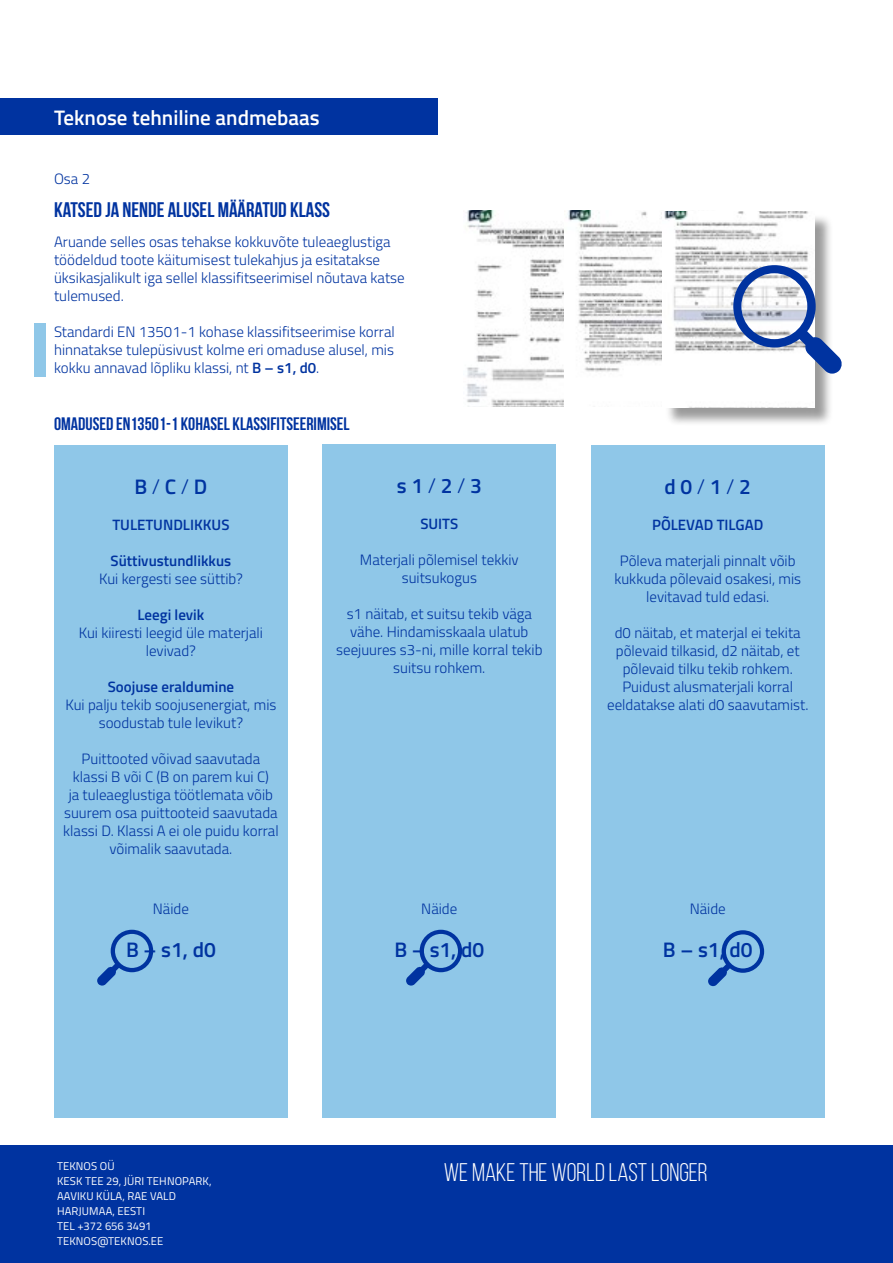
<style>
.page{position:relative;width:893px;height:1263px;background:#fff}
.page>*{position:absolute;margin:0;border:0;box-sizing:border-box;transform-origin:0 0}
.t1{font:25.5px "Bebas Neue";color:#fff}
.t2{font:600 21px "Titillium Web";color:#0033a0}
.t3{font:700 21px "Bebas Neue";color:#0033a0}
.t4{font:600 21px "Titillium Web";color:#fff}
.t5{font:700 18px "Bebas Neue";color:#0033a0}
.t6{font:300 15px/18px "Titillium";color:#0033a0;text-align:center}
.t7{font:600 15px "Titillium Web";color:#0033a0}
.t8{font:11.25px/15px "Titillium Web";letter-spacing:.01em;color:#fff}
.s1{font-family:"Titillium Web";font-weight:600}
.s2{font-family:"Titillium";font-weight:300}
</style>
<div class="page">
<img style="left:466px;top:211px;width:98px;height:195px">
<div style="left:34px;top:324px;width:11px;height:53px;background:#8fc7e8"></div>
<div style="left:0;top:1146px;width:893px;height:117px;background:#0033a0"></div>
<div style="left:0;top:98px;width:438px;height:37px;background:#0033a0"></div>
<img style="left:567px;top:211px;width:121px;height:161px">
<div style="left:665px;top:214px;width:168px;height:212px;background:#000;opacity:.4"></div>
<img style="left:662px;top:212px;width:152px;height:195px">
<svg style="left:733px;top:265px;width:109px;height:109px"></svg>
<div style="left:54px;top:445px;width:234px;height:448px;background:#8fc7e8"></div>
<div style="left:591px;top:445px;width:234px;height:448px;background:#8fc7e8"></div>
<div style="left:322px;top:444px;width:234px;height:448px;background:#8fc7e8"></div>
<div style="left:54px;top:884px;width:234px;height:234px;background:#8fc7e8"></div>
<svg style="left:97px;top:930px;width:56px;height:56px"></svg>
<div style="left:322px;top:884px;width:234px;height:234px;background:#8fc7e8"></div>
<div style="left:591px;top:884px;width:234px;height:234px;background:#8fc7e8"></div>
<svg style="left:708px;top:930px;width:56px;height:56px"></svg>
<svg style="left:406px;top:930px;width:56px;height:56px"></svg>
<h2 class="t4" style="left:54px;top:102px;width:267px">Teknose tehniline andmebaas</h2>
<p class="t6" style="left:54px;top:169px;width:38px">Osa 2</p>
<h2 class="t3" style="left:54px;top:198px;width:278px">KATSED JA NENDE ALUSEL MÄÄRATUD KLASS</h2>
<p class="t6" style="left:54px;top:232px;width:352px;text-align:left">Aruande selles osas tehakse kokkuvõte tuleaeglustiga töödeldud toote käitumisest tulekahjus ja esitatakse üksikasjalikult iga sellel klassifitseerimisel nõutava katse tulemused.</p>
<p class="t6" style="left:54px;top:322px;width:342px;text-align:justify">Standardi EN 13501-1 kohase klassifitseerimise korral hinnatakse tulepüsivust kolme eri omaduse alusel, mis kokku annavad lõpliku klassi, nt <span class="s1">B – s1, d0</span>.</p>
<p class="t5" style="left:54px;top:414px;width:297px">OMADUSED EN13501-1 KOHASEL KLASSIFITSEERIMISEL</p>
<h2 class="t2" style="left:134px;top:471px;width:74px">B <span class="s2">/</span> C <span class="s2">/</span> D</h2>
<p class="t7" style="left:112px;top:514px;width:119px">TULETUNDLIKKUS</p>
<p class="t7" style="left:111px;top:550px;width:122px">Süttivustundlikkus</p>
<p class="t6" style="left:99px;top:569px;width:145px">Kui kergesti see süttib?</p>
<p class="t7" style="left:137px;top:604px;width:68px">Leegi levik</p>
<p class="t6" style="left:79px;top:623px;width:186px">Kui kiiresti leegid üle materjali levivad?</p>
<p class="t7" style="left:108px;top:676px;width:128px">Soojuse eraldumine</p>
<p class="t6" style="left:65px;top:695px;width:212px">Kui palju tekib soojusenergiat, mis soodustab tule levikut?</p>
<p class="t6" style="left:63px;top:749px;width:217px">Puittooted võivad saavutada klassi B või C (B on parem kui C)<br>ja tuleaeglustiga töötlemata võib suurem osa puittooteid saavutada klassi D. Klassi A ei ole puidu korral võimalik saavutada.</p>
<h2 class="t2" style="left:397px;top:470px;width:86px">s 1 <span class="s2">/</span> 2 <span class="s2">/</span> 3</h2>
<p class="t7" style="left:420px;top:513px;width:39px">SUITS</p>
<p class="t6" style="left:360px;top:550px;width:160px">Materjali põlemisel tekkiv suitsukogus</p>
<p class="t6" style="left:336px;top:604px;width:208px">s1 näitab, et suitsu tekib väga vähe. Hindamisskaala ulatub seejuures s3-ni, mille korral tekib suitsu rohkem.</p>
<h2 class="t2" style="left:664px;top:471px;width:88px">d 0 <span class="s2">/</span> 1 <span class="s2">/</span> 2</h2>
<p class="t7" style="left:652px;top:514px;width:113px">PÕLEVAD TILGAD</p>
<p class="t6" style="left:614px;top:551px;width:188px">Põleva materjali pinnalt võib kukkuda põlevaid osakesi, mis levitavad tuld edasi.</p>
<p class="t6" style="left:607px;top:623px;width:203px">d0 näitab, et materjal ei tekita põlevaid tilkasid, d2 näitab, et põlevaid tilku tekib rohkem.<br>Puidust alusmaterjali korral eeldatakse alati d0 saavutamist.</p>
<p class="t6" style="left:153px;top:899px;width:38px">Näide</p>
<h2 class="t2" style="left:126px;top:934px;width:91px">B – s1, d0</h2>
<p class="t6" style="left:421px;top:899px;width:38px">Näide</p>
<h2 class="t2" style="left:394px;top:934px;width:91px">B – s1, d0</h2>
<p class="t6" style="left:690px;top:899px;width:38px">Näide</p>
<h2 class="t2" style="left:663px;top:934px;width:91px">B – s1, d0</h2>
<p class="t8" style="left:57px;top:1158px;width:156px">TEKNOS OÜ<br>KESK TEE 29, JÜRI TEHNOPARK,<br>AAVIKU KÜLA, RAE VALD<br>HARJUMAA, EESTI<br>TEL +372 656 3491<br>TEKNOS@TEKNOS.EE</p>
<h1 class="t1" style="left:444px;top:1159px;width:265px">WE MAKE THE WORLD LAST LONGER</h1>
</div>
